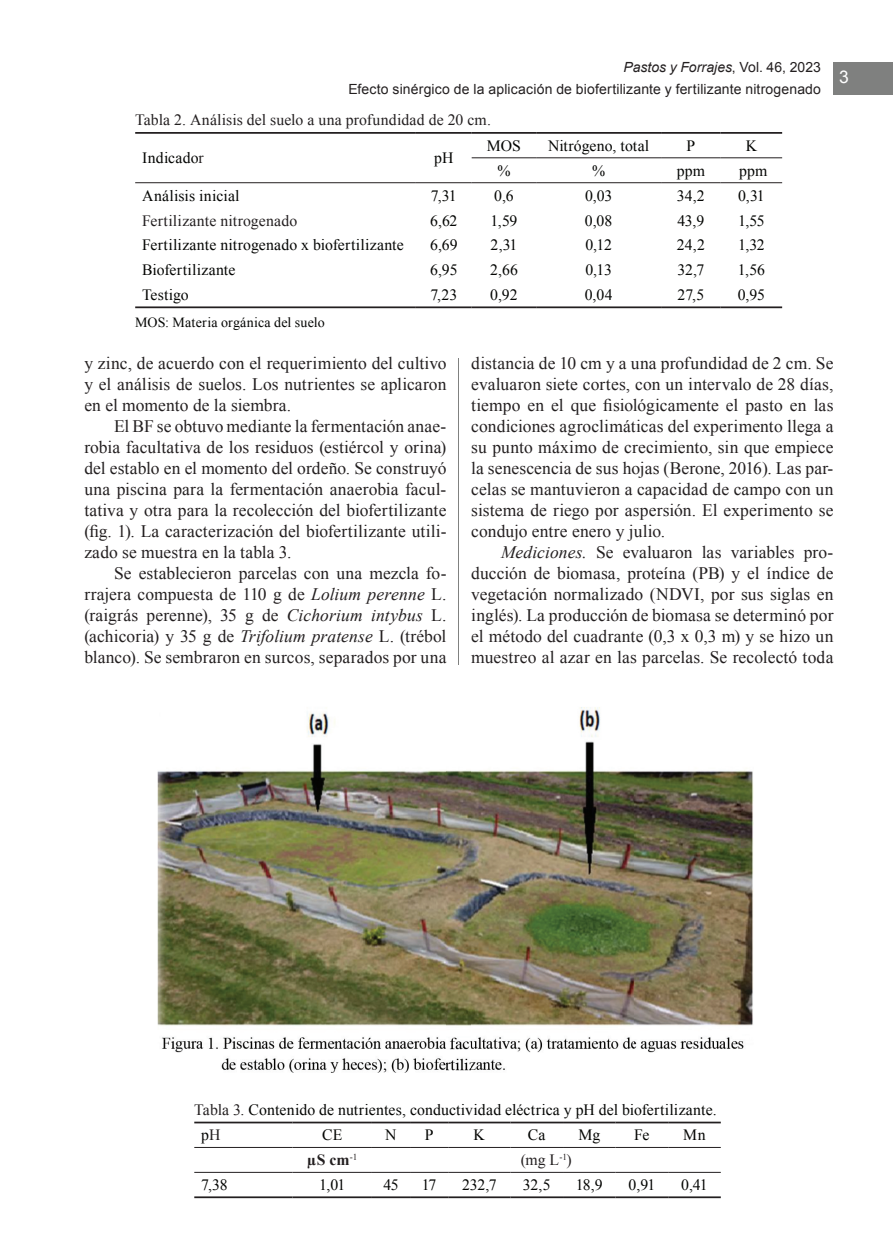
<style>
.page{position:relative;width:893px;height:1260px;background:#fff}
.page>*{position:absolute;margin:0;border:0;box-sizing:border-box;transform-origin:0 0}
.t1{font:17.5px/21px "Times New Roman";letter-spacing:.005em;color:#231f20;text-align:justify}
.t2{font:17.5px "Arial";color:#fff}
.t3{font:15.75px/25.7px "Times New Roman";letter-spacing:.005em;color:#040503}
.t4{font:15.75px "Times New Roman";letter-spacing:.01em;color:#231f20}
.t5{font:700 15.75px "Times New Roman";color:#231f20}
.t6{font:14px/22.2px "Arial";letter-spacing:.01em;color:#231f20;text-align:right}
.t7{font:14px "Times New Roman";letter-spacing:.01em;color:#040503}
.s1{font-style:italic}
.s2{color:#231f20}
</style>
<div class="page">
<div style="left:833px;top:62px;width:60px;height:33px;background:#7f807f"></div>
<hr style="left:459px;top:114px;width:1px;height:1086px;background:#808180">
<div style="left:446px;top:665px;width:24px;height:535px;background:#fff"></div>
<div style="left:447px;top:114px;width:24px;height:243px;background:#fff"></div>
<hr style="left:135px;top:132px;width:281px;height:2px;background:#231f20">
<hr style="left:416px;top:132px;width:56px;height:2px;background:#231f20">
<hr style="left:472px;top:132px;width:64px;height:2px;background:#231f20">
<hr style="left:536px;top:132px;width:125px;height:2px;background:#231f20">
<hr style="left:661px;top:132px;width:60px;height:2px;background:#231f20">
<hr style="left:721px;top:132px;width:61px;height:2px;background:#231f20">
<hr style="left:135px;top:306px;width:281px;height:2px;background:#231f20">
<hr style="left:416px;top:306px;width:56px;height:2px;background:#231f20">
<hr style="left:472px;top:306px;width:64px;height:2px;background:#231f20">
<hr style="left:536px;top:306px;width:125px;height:2px;background:#231f20">
<hr style="left:661px;top:306px;width:60px;height:2px;background:#231f20">
<hr style="left:721px;top:306px;width:61px;height:2px;background:#231f20">
<hr style="left:135px;top:182px;width:281px;height:1px;background:#231f20">
<hr style="left:416px;top:182px;width:56px;height:1px;background:#231f20">
<hr style="left:472px;top:182px;width:64px;height:1px;background:#231f20">
<hr style="left:536px;top:182px;width:125px;height:1px;background:#231f20">
<hr style="left:661px;top:182px;width:60px;height:1px;background:#231f20">
<hr style="left:721px;top:182px;width:61px;height:1px;background:#231f20">
<hr style="left:472px;top:157px;width:64px;height:1px;background:#231f20">
<hr style="left:536px;top:157px;width:125px;height:1px;background:#231f20">
<hr style="left:661px;top:157px;width:60px;height:1px;background:#231f20">
<hr style="left:721px;top:157px;width:61px;height:1px;background:#231f20">
<img style="left:158px;top:707px;width:596px;height:366px">
<img style="left:446px;top:707px;width:24px;height:366px">
<hr style="left:194px;top:1122px;width:99px;height:1px;background:#231f20">
<hr style="left:293px;top:1122px;width:79px;height:1px;background:#231f20">
<hr style="left:372px;top:1122px;width:38px;height:1px;background:#231f20">
<hr style="left:410px;top:1122px;width:38px;height:1px;background:#231f20">
<hr style="left:448px;top:1122px;width:62px;height:1px;background:#231f20">
<hr style="left:510px;top:1122px;width:53px;height:1px;background:#231f20">
<hr style="left:563px;top:1122px;width:53px;height:1px;background:#231f20">
<hr style="left:616px;top:1122px;width:52px;height:1px;background:#231f20">
<hr style="left:668px;top:1122px;width:53px;height:1px;background:#231f20">
<hr style="left:194px;top:1196px;width:99px;height:2px;background:#231f20">
<hr style="left:293px;top:1196px;width:79px;height:2px;background:#231f20">
<hr style="left:372px;top:1196px;width:38px;height:2px;background:#231f20">
<hr style="left:410px;top:1196px;width:38px;height:2px;background:#231f20">
<hr style="left:448px;top:1196px;width:62px;height:2px;background:#231f20">
<hr style="left:510px;top:1196px;width:53px;height:2px;background:#231f20">
<hr style="left:563px;top:1196px;width:53px;height:2px;background:#231f20">
<hr style="left:616px;top:1196px;width:52px;height:2px;background:#231f20">
<hr style="left:668px;top:1196px;width:53px;height:2px;background:#231f20">
<hr style="left:194px;top:1147px;width:99px;height:1px;background:#231f20">
<hr style="left:293px;top:1147px;width:79px;height:1px;background:#231f20">
<hr style="left:372px;top:1147px;width:38px;height:1px;background:#231f20">
<hr style="left:410px;top:1147px;width:38px;height:1px;background:#231f20">
<hr style="left:448px;top:1147px;width:62px;height:1px;background:#231f20">
<hr style="left:510px;top:1147px;width:53px;height:1px;background:#231f20">
<hr style="left:563px;top:1147px;width:53px;height:1px;background:#231f20">
<hr style="left:616px;top:1147px;width:52px;height:1px;background:#231f20">
<hr style="left:668px;top:1147px;width:53px;height:1px;background:#231f20">
<hr style="left:194px;top:1172px;width:99px;height:1px;background:#231f20">
<hr style="left:293px;top:1172px;width:79px;height:1px;background:#231f20">
<hr style="left:372px;top:1172px;width:38px;height:1px;background:#231f20">
<hr style="left:410px;top:1172px;width:38px;height:1px;background:#231f20">
<hr style="left:448px;top:1172px;width:62px;height:1px;background:#231f20">
<hr style="left:510px;top:1172px;width:53px;height:1px;background:#231f20">
<hr style="left:563px;top:1172px;width:53px;height:1px;background:#231f20">
<hr style="left:616px;top:1172px;width:52px;height:1px;background:#231f20">
<hr style="left:668px;top:1172px;width:53px;height:1px;background:#231f20">
<p class="t6" style="left:348px;top:56px;width:474px"><span class="s1">Pastos y Forrajes</span>, Vol. 46, 2023<br>Efecto sinérgico de la aplicación de biofertilizante y fertilizante nitrogenado</p>
<p class="t4" style="left:135px;top:109px;width:357px">Tabla 2. Análisis del suelo a una profundidad de 20 cm.</p>
<p class="t3" style="left:142px;top:145px;width:63px">Indicado<span class="s2">r</span></p>
<p class="t3" style="left:434px;top:145px;width:21px">pH</p>
<p class="t3" style="left:487px;top:132px;width:36px">MOS</p>
<p class="t3" style="left:548px;top:132px;width:103px">Nitrógeno, total</p>
<p class="t3" style="left:686px;top:132px;width:10px">P</p>
<p class="t3" style="left:746px;top:132px;width:13px">K</p>
<p class="t3" style="left:497px;top:157px;width:15px">%</p>
<p class="t3" style="left:592px;top:157px;width:15px">%</p>
<p class="t3" style="left:677px;top:157px;width:30px">ppm</p>
<p class="t3" style="left:739px;top:157px;width:30px">ppm</p>
<p class="t3" style="left:142px;top:182px;width:99px">Análisis inicial</p>
<p class="t3" style="left:431px;top:182px;width:27px">7,31</p>
<p class="t3" style="left:494px;top:182px;width:21px">0,6</p>
<p class="t3" style="left:585px;top:182px;width:29px">0,03</p>
<p class="t3" style="left:677px;top:182px;width:29px">34,2</p>
<p class="t3" style="left:738px;top:182px;width:28px">0,31</p>
<p class="t4" style="left:142px;top:210px;width:157px">Fertilizante nitrogenado</p>
<p class="t3" style="left:430px;top:207px;width:29px">6,62</p>
<p class="t3" style="left:491px;top:207px;width:28px">1,59</p>
<p class="t3" style="left:585px;top:207px;width:29px">0,08</p>
<p class="t3" style="left:677px;top:207px;width:28px">43,9</p>
<p class="t3" style="left:738px;top:207px;width:28px">1,55</p>
<p class="t3" style="left:142px;top:232px;width:263px">Fertilizante nitrogenado x biofertilizante</p>
<p class="t3" style="left:430px;top:232px;width:29px">6,69</p>
<p class="t3" style="left:490px;top:232px;width:28px">2,31</p>
<p class="t3" style="left:585px;top:232px;width:28px">0,12</p>
<p class="t3" style="left:677px;top:232px;width:29px">24,2</p>
<p class="t3" style="left:738px;top:232px;width:28px">1,32</p>
<p class="t3" style="left:142px;top:257px;width:95px">Biofertilizante</p>
<p class="t3" style="left:430px;top:257px;width:29px">6,95</p>
<p class="t3" style="left:490px;top:257px;width:29px">2,66</p>
<p class="t3" style="left:585px;top:257px;width:28px">0,13</p>
<p class="t3" style="left:678px;top:257px;width:28px">32,7</p>
<p class="t3" style="left:738px;top:257px;width:29px">1,56</p>
<p class="t3" style="left:142px;top:282px;width:48px">Testigo</p>
<p class="t3" style="left:430px;top:282px;width:28px">7,23</p>
<p class="t3" style="left:490px;top:282px;width:29px">0,92</p>
<p class="t3" style="left:585px;top:282px;width:29px">0,04</p>
<p class="t3" style="left:678px;top:282px;width:28px">27,5</p>
<p class="t3" style="left:738px;top:282px;width:29px">0,95</p>
<p class="t7" style="left:135px;top:313px;width:191px">MOS: Materia orgánica del suelo</p>
<p class="t2" style="left:839px;top:66px;width:11px">3</p>
<p class="t1" style="left:84px;top:353px;width:364px">y zinc, de acuerdo con el requerimiento del cultivo y el análisis de suelos. Los nutrientes se aplicaron en el momento de la siembra.</p>
<p class="t1" style="left:84px;top:416px;width:364px;text-indent:30px">El BF se obtuvo mediante la fermentación anae&shy;robia facultativa de los residuos (estiércol y orina) del establo en el momento del ordeño. Se construyó una piscina para la fermentación anaerobia facul&shy;tativa y otra para la recolección del biofertilizante (fig. 1). La caracterización del biofertilizante utili&shy;zado se muestra en la tabla 3.</p>
<p class="t1" style="left:84px;top:563px;width:364px;text-indent:30px">Se establecieron parcelas con una mezcla fo&shy;rrajera compuesta de 110 g de <span class="s1">Lolium perenne</span> L. (raigrás perenne), 35 g de <span class="s1">Cichorium intybus</span> L. (achicoria) y 35 g de <span class="s1">Trifolium pratense</span> L. (trébol blanco). Se sembraron en surcos, separados por una</p>
<p class="t1" style="left:471px;top:353px;width:364px">distancia de 10 cm y a una profundidad de 2 cm. Se evaluaron siete cortes, con un intervalo de 28 días, tiempo en el que fisiológicamente el pasto en las condiciones agroclimáticas del experimento llega a su punto máximo de crecimiento, sin que empiece la senescencia de sus hojas (Berone, 2016). Las par&shy;celas se mantuvieron a capacidad de campo con un sistema de riego por aspersión. El experimento se condujo entre enero y julio.</p>
<p class="t1" style="left:471px;top:542px;width:364px;text-indent:30px"><span class="s1">Mediciones.</span> Se evaluaron las variables pro&shy;ducción de biomasa, proteína (PB) y el índice de vegetación normalizado (NDVI, por sus siglas en inglés). La producción de biomasa se determinó por el método del cuadrante (0,3 x 0,3 m) y se hizo un muestreo al azar en las parcelas. Se recolectó toda</p>
<p class="t3" style="left:201px;top:1096px;width:517px;text-indent:-7px"><span class="s2">Tabla 3.</span> Contenido de nutrientes, conductividad eléctrica y pH del biofertilizante. p<span class="s2">H</span></p>
<p class="t3" style="left:322px;top:1122px;width:22px">CE</p>
<p class="t3" style="left:385px;top:1122px;width:13px">N</p>
<p class="t3" style="left:425px;top:1122px;width:10px">P</p>
<p class="t3" style="left:474px;top:1122px;width:13px">K</p>
<p class="t3" style="left:528px;top:1122px;width:19px">Ca</p>
<p class="t3" style="left:578px;top:1122px;width:23px">Mg</p>
<p class="t3" style="left:634px;top:1122px;width:17px">Fe</p>
<p class="t3" style="left:683px;top:1122px;width:24px">Mn</p>
<p class="t5" style="left:307px;top:1149px;width:51px">µS cm<sup>-1</sup></p>
<p class="t4" style="left:521px;top:1150px;width:52px">(mg L<sup>-1</sup>)</p>
<p class="t3" style="left:201px;top:1172px;width:28px">7,38</p>
<p class="t3" style="left:319px;top:1172px;width:28px">1,01</p>
<p class="t3" style="left:383px;top:1172px;width:17px">45</p>
<p class="t3" style="left:422px;top:1172px;width:16px">17</p>
<p class="t3" style="left:462px;top:1172px;width:36px">232,7</p>
<p class="t3" style="left:523px;top:1172px;width:29px">32,5</p>
<p class="t3" style="left:576px;top:1172px;width:28px">18,9</p>
<p class="t3" style="left:629px;top:1172px;width:28px">0,91</p>
<p class="t3" style="left:681px;top:1172px;width:28px">0,41</p>
</div>
